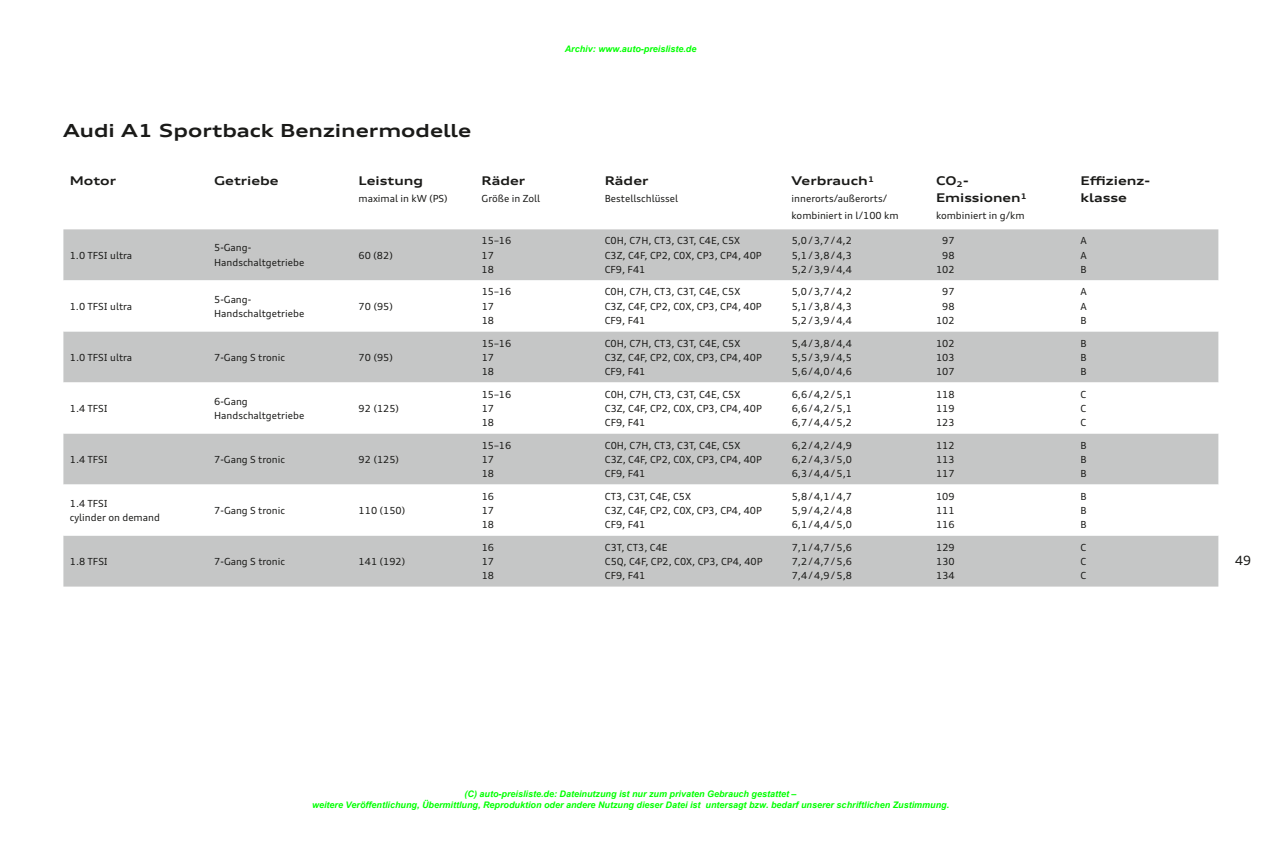
<style>
.page{position:relative;width:1263px;height:842px;background:#fff}
.page>*{position:absolute;margin:0;border:0;box-sizing:border-box;transform-origin:0 0}
.t1{font:700 expanded 18px "Audi Type";color:#1a1a18}
.t2{font:12.75px "Audi Type";color:#1a1a18}
.t3{font:700 expanded 12px/17.1px "Audi Type";color:#1a1a18}
.t4{font:9.75px/14.2px "Audi Type";color:#1a1a18;text-align:justify}
.t5{font:italic 700 9px/10.8px "Arial";color:#0f0;text-align:center}
</style>
<div class="page">
<div style="left:63px;top:229px;width:1155px;height:358px;background:#c5c6c6"></div>
<svg style="left:63px;top:280px;width:1155px;height:255px"></svg>
<p class="t5" style="left:565px;top:44px;width:133px">Archiv: www.auto-preisliste.de</p>
<h1 class="t1" style="left:63px;top:119px;width:410px">Audi A1 Sportback Benzinermodelle</h1>
<p class="t3" style="left:70px;top:172px;width:48px">Motor</p>
<p class="t3" style="left:214px;top:172px;width:66px">Getriebe</p>
<p class="t3" style="left:359px;top:172px;width:66px">Leistung</p>
<p class="t4" style="left:358px;top:191px;width:91px">maximal in kW (PS)</p>
<p class="t4" style="left:70px;top:248px;width:64px">1.0 TFSI ultra</p>
<p class="t4" style="left:214px;top:241px;width:92px">5-Gang-<br>Handschaltgetriebe</p>
<p class="t4" style="left:359px;top:248px;width:36px">60 (82)</p>
<p class="t4" style="left:70px;top:299px;width:64px">1.0 TFSI ultra</p>
<p class="t4" style="left:214px;top:292px;width:92px">5-Gang-<br>Handschaltgetriebe</p>
<p class="t4" style="left:359px;top:299px;width:36px">70 (95)</p>
<p class="t4" style="left:70px;top:350px;width:64px">1.0 TFSI ultra</p>
<p class="t4" style="left:214px;top:350px;width:72px">7-Gang S tronic</p>
<p class="t4" style="left:359px;top:350px;width:36px">70 (95)</p>
<p class="t4" style="left:70px;top:401px;width:40px">1.4 TFSI</p>
<p class="t4" style="left:214px;top:394px;width:92px">6-Gang<br>Handschaltgetriebe</p>
<p class="t4" style="left:359px;top:401px;width:42px">92 (125)</p>
<p class="t4" style="left:70px;top:452px;width:40px">1.4 TFSI</p>
<p class="t4" style="left:214px;top:452px;width:72px">7-Gang S tronic</p>
<p class="t4" style="left:359px;top:452px;width:42px">92 (125)</p>
<p class="t4" style="left:70px;top:496px;width:92px">1.4 TFSI<br>cylinder on demand</p>
<p class="t4" style="left:214px;top:503px;width:72px">7-Gang S tronic</p>
<p class="t4" style="left:359px;top:503px;width:48px">110 (150)</p>
<p class="t4" style="left:70px;top:554px;width:40px">1.8 TFSI</p>
<p class="t4" style="left:214px;top:554px;width:72px">7-Gang S tronic</p>
<p class="t4" style="left:359px;top:554px;width:48px">141 (192)</p>
<p class="t3" style="left:482px;top:172px;width:45px">Räder</p>
<p class="t4" style="left:482px;top:191px;width:60px">Größe in Zoll</p>
<p class="t3" style="left:605px;top:172px;width:45px">Räder</p>
<p class="t4" style="left:605px;top:191px;width:75px">Bestellschlüssel</p>
<p class="t3" style="left:792px;top:172px;width:84px">Verbrauch<sup>1</sup></p>
<p class="t4" style="left:792px;top:190px;width:108px;line-height:17.1px">innerorts/außerorts/ kombiniert in l/100 km</p>
<p class="t3" style="left:936px;top:172px;width:93px">CO<sub>2</sub>-<br>Emissionen<sup>1</sup></p>
<p class="t4" style="left:936px;top:208px;width:90px">kombiniert in g/km</p>
<p class="t3" style="left:1080px;top:172px;width:71px">Effizienz&shy;klasse</p>
<p class="t4" style="left:482px;top:234px;width:31px;text-align:left">15–16<br>17<br>18</p>
<p class="t4" style="left:605px;top:234px;width:158px;text-align:left">C0H, C7H, CT3, C3T, C4E, C5X<br>C3Z, C4F, CP2, C0X, CP3, CP4, 40P<br>CF9, F41</p>
<p class="t4" style="left:792px;top:234px;width:62px">5,0/3,7/4,2<br>5,1/3,8/4,3<br>5,2/3,9/4,4</p>
<p class="t4" style="left:936px;top:234px;width:20px;text-align:right">97<br>98<br>102</p>
<p class="t4" style="left:1080px;top:234px;width:8px">A A B</p>
<p class="t4" style="left:482px;top:285px;width:31px;text-align:left">15–16<br>17<br>18</p>
<p class="t4" style="left:605px;top:285px;width:158px;text-align:left">C0H, C7H, CT3, C3T, C4E, C5X<br>C3Z, C4F, CP2, C0X, CP3, CP4, 40P<br>CF9, F41</p>
<p class="t4" style="left:792px;top:285px;width:62px">5,0/3,7/4,2<br>5,1/3,8/4,3<br>5,2/3,9/4,4</p>
<p class="t4" style="left:936px;top:285px;width:20px;text-align:right">97<br>98<br>102</p>
<p class="t4" style="left:1080px;top:285px;width:8px">A A B</p>
<p class="t4" style="left:482px;top:336px;width:31px;text-align:left">15–16<br>17<br>18</p>
<p class="t4" style="left:605px;top:336px;width:158px;text-align:left">C0H, C7H, CT3, C3T, C4E, C5X<br>C3Z, C4F, CP2, C0X, CP3, CP4, 40P<br>CF9, F41</p>
<p class="t4" style="left:792px;top:336px;width:62px">5,4/3,8/4,4<br>5,5/3,9/4,5<br>5,6/4,0/4,6</p>
<p class="t4" style="left:936px;top:336px;width:20px">102<br>103<br>107</p>
<p class="t4" style="left:1080px;top:336px;width:8px">B B B</p>
<p class="t4" style="left:482px;top:387px;width:31px;text-align:left">15–16<br>17<br>18</p>
<p class="t4" style="left:605px;top:387px;width:158px;text-align:left">C0H, C7H, CT3, C3T, C4E, C5X<br>C3Z, C4F, CP2, C0X, CP3, CP4, 40P<br>CF9, F41</p>
<p class="t4" style="left:792px;top:387px;width:62px">6,6/4,2/5,1<br>6,6/4,2/5,1<br>6,7/4,4/5,2</p>
<p class="t4" style="left:936px;top:387px;width:20px">118<br>119<br>123</p>
<p class="t4" style="left:1080px;top:387px;width:7px">C C C</p>
<p class="t4" style="left:482px;top:438px;width:31px;text-align:left">15–16<br>17<br>18</p>
<p class="t4" style="left:605px;top:438px;width:158px;text-align:left">C0H, C7H, CT3, C3T, C4E, C5X<br>C3Z, C4F, CP2, C0X, CP3, CP4, 40P<br>CF9, F41</p>
<p class="t4" style="left:792px;top:438px;width:62px">6,2/4,2/4,9<br>6,2/4,3/5,0<br>6,3/4,4/5,1</p>
<p class="t4" style="left:936px;top:438px;width:20px">112<br>113<br>117</p>
<p class="t4" style="left:1080px;top:438px;width:8px">B B B</p>
<p class="t4" style="left:482px;top:489px;width:14px">16<br>17<br>18</p>
<p class="t4" style="left:605px;top:489px;width:158px;text-align:left">CT3, C3T, C4E, C5X<br>C3Z, C4F, CP2, C0X, CP3, CP4, 40P<br>CF9, F41</p>
<p class="t4" style="left:792px;top:489px;width:62px">5,8/4,1/4,7<br>5,9/4,2/4,8<br>6,1/4,4/5,0</p>
<p class="t4" style="left:936px;top:489px;width:20px">109<br>111<br>116</p>
<p class="t4" style="left:1080px;top:489px;width:8px">B B B</p>
<p class="t4" style="left:482px;top:540px;width:14px">16<br>17<br>18</p>
<p class="t4" style="left:605px;top:540px;width:159px;text-align:left">C3T, CT3, C4E<br>C5Q, C4F, CP2, C0X, CP3, CP4, 40P<br>CF9, F41</p>
<p class="t4" style="left:792px;top:540px;width:62px">7,1/4,7/5,6<br>7,2/4,7/5,6<br>7,4/4,9/5,8</p>
<p class="t4" style="left:936px;top:540px;width:20px">129<br>130<br>134</p>
<p class="t4" style="left:1080px;top:540px;width:7px">C C C</p>
<p class="t5" style="left:312px;top:789px;width:639px">(C) auto-preisliste.de: Dateinutzung ist nur zum privaten Gebrauch gestattet –<br>weitere Veröffentlichung, Übermittlung, Reproduktion oder andere Nutzung dieser Datei ist untersagt bzw. bedarf unserer schriftlichen Zustimmung.</p>
<h2 class="t2" style="left:1235px;top:552px;width:18px">49</h2>
</div>
